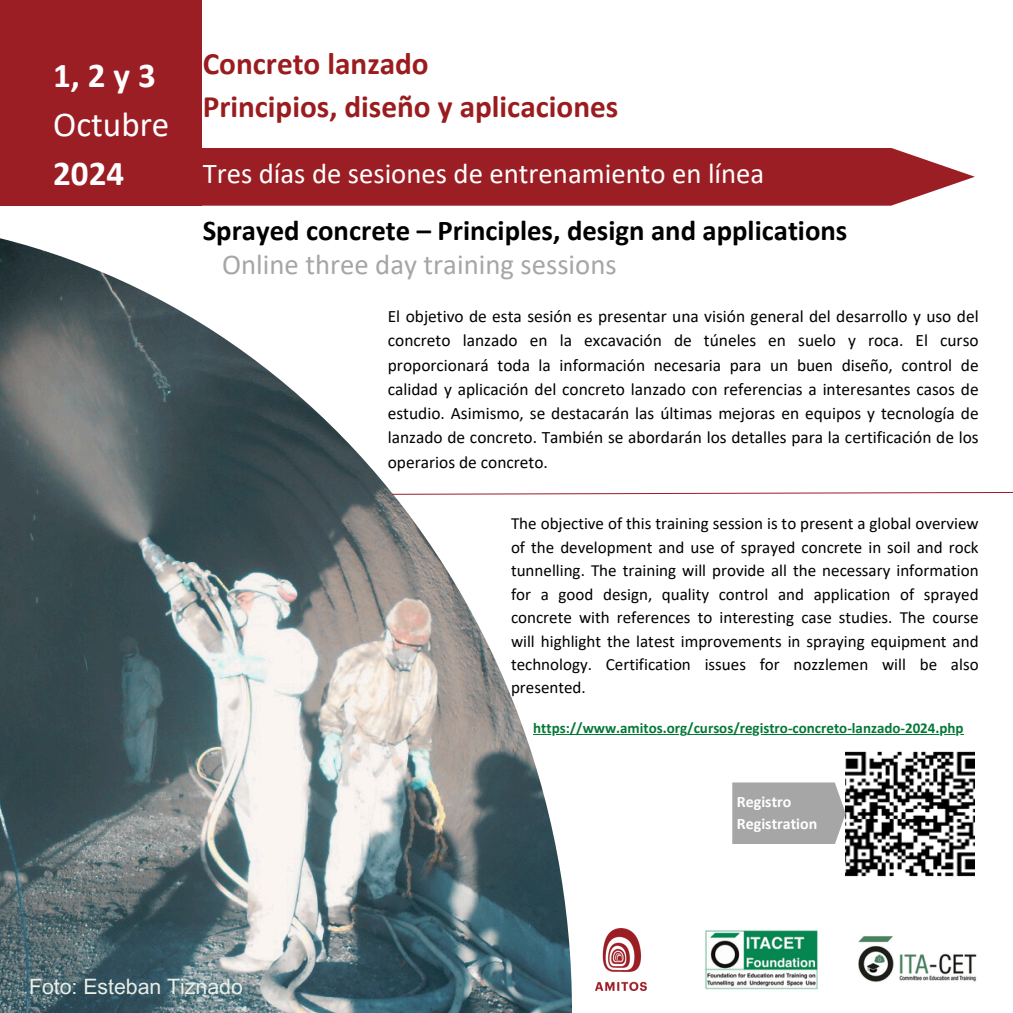
<style>
.page{position:relative;width:1013px;height:1013px;background:#fff}
.page>*{position:absolute;margin:0;border:0;box-sizing:border-box;transform-origin:0 0}
.t1{font:700 35px/48.8px "Calibri";color:#fff}
.t2{font:700 31.25px/43.1px "Calibri";color:#9b1c1f}
.t3{font:700 28.75px "Calibri";color:#000}
.t4{font:28.75px "Calibri";color:#fff}
.t5{font:28.75px "Calibri";color:#a6a6a6}
.t6{font:21.25px "Arial MT Pro";color:#eaeee8}
.t7{font:17.38px/24.2px "Calibri";color:#000;text-align:justify}
.t8{font:17px/23.5px "Calibri";color:#000;text-align:justify}
.t9{font:700 15.88px/21.5px "Calibri";color:#fff}
.t10{font:700 15px "Calibri";color:#047937}
.s1{font-weight:400}
</style>
<div class="page">
<div style="left:0;top:0;width:202px;height:205px;background:#9c1e25"></div>
<div style="left:195px;top:148px;width:779px;height:58px;background:#9c1e25"></div>
<img style="left:0;top:238px;width:572px;height:774px">
<svg style="left:391px;top:491px;width:621px;height:4px"></svg>
<img style="left:595px;top:928px;width:52px;height:62px">
<img style="left:705px;top:930px;width:113px;height:60px">
<img style="left:858px;top:936px;width:119px;height:46px">
<img style="left:845px;top:751px;width:129px;height:126px">
<div style="left:732px;top:782px;width:113px;height:62px;background:#a6a6a6"></div>
<hr style="left:533px;top:734px;width:431px;height:1px;background:#047937">
<p class="t1" style="left:53px;top:54px;width:118px">1,2y3<br><span class="s1">Octubre<br></span>2024</p>
<h6 class="t2" style="left:203px;top:45px;width:417px">Concreto lanzado<br>Principios, diseño y aplicaciones</h6>
<h4 class="t4" style="left:203px;top:162px;width:563px">Tres días de sesiones de entrenamiento en línea</h4>
<h3 class="t3" style="left:203px;top:219px;width:646px">Sprayed concrete – Principles, design and applications</h3>
<h6 class="t5" style="left:222px;top:252px;width:396px">Online three day training sessions</h6>
<p class="t7" style="left:388px;top:305px;width:592px">El objetivo de esta sesión es presentar una visión general del desarrollo y uso del concreto lanzado en la excavación de túneles en suelo y roca. El curso proporcionará toda la información necesaria para un buen diseño, control de calidad y aplicación del concreto lanzado con referencias a interesantes casos de estudio. Asimismo, se destacarán las últimas mejoras en equipos y tecnología de lanzado de concreto. También se abordarán los detalles para la certificación de los operarios de concreto.</p>
<p class="t8" style="left:511px;top:513px;width:469px">The objective of this training session is to present a global overview of the development and use of sprayed concrete in soil and rock tunnelling. The training will provide all the necessary information for a good design, quality control and application of sprayed concrete with references to interesting case studies. The course will highlight the latest improvements in spraying equipment and technology. Certification issues for nozzlemen will be also presented.</p>
<p class="t10" style="left:533px;top:722px;width:432px">https://www.amitos.org/cursos/registro-concreto-lanzado-2024.php</p>
<h5 class="t9" style="left:737px;top:792px;width:82px">Registro<br>Registration</h5>
<p class="t6" style="left:29px;top:978px;width:215px">Foto: Esteban Tiznado</p>
</div>
